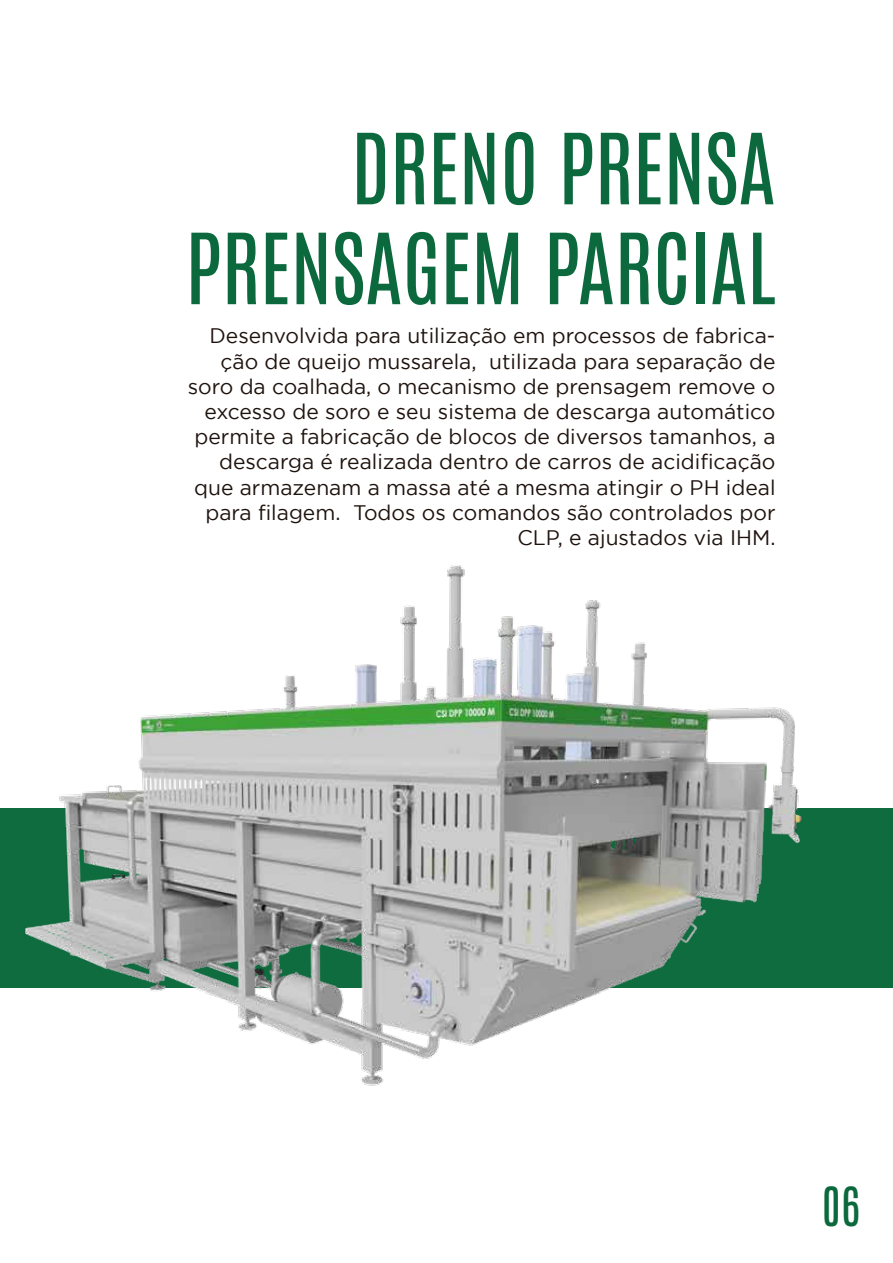
<style>
.page{position:relative;width:893px;height:1263px;background:#fff}
.page>*{position:absolute;margin:0;border:0;box-sizing:border-box;transform-origin:0 0}
.t1{font:83.25px/99.9px "Antonio";color:#0b693d;text-align:right}
.t2{font:45.75px "Antonio";color:#0b693d}
.t3{font:21px/25.2px "Gotham";color:#1e120d;text-align:right}
</style>
<div class="page">
<img style="left:0;top:565px;width:893px;height:521px">
<h1 class="t1" style="left:186px;top:120px;width:591px">DRENO PRENSA<br>PRENSAGEM PARCIAL</h1>
<p class="t3" style="left:188px;top:323px;width:589px">Desenvolvida para utilização em processos de fabrica&shy;ção de queijo mussarela, utilizada para separação de soro da coalhada, o mecanismo de prensagem remove o excesso de soro e seu sistema de descarga automático permite a fabricação de blocos de diversos tamanhos, a descarga é realizada dentro de carros de acidificação que armazenam a massa até a mesma atingir o PH ideal para filagem. Todos os comandos são controlados por CLP, e ajustados via IHM.</p>
<h2 class="t2" style="left:822px;top:1174px;width:40px">06</h2>
</div>
